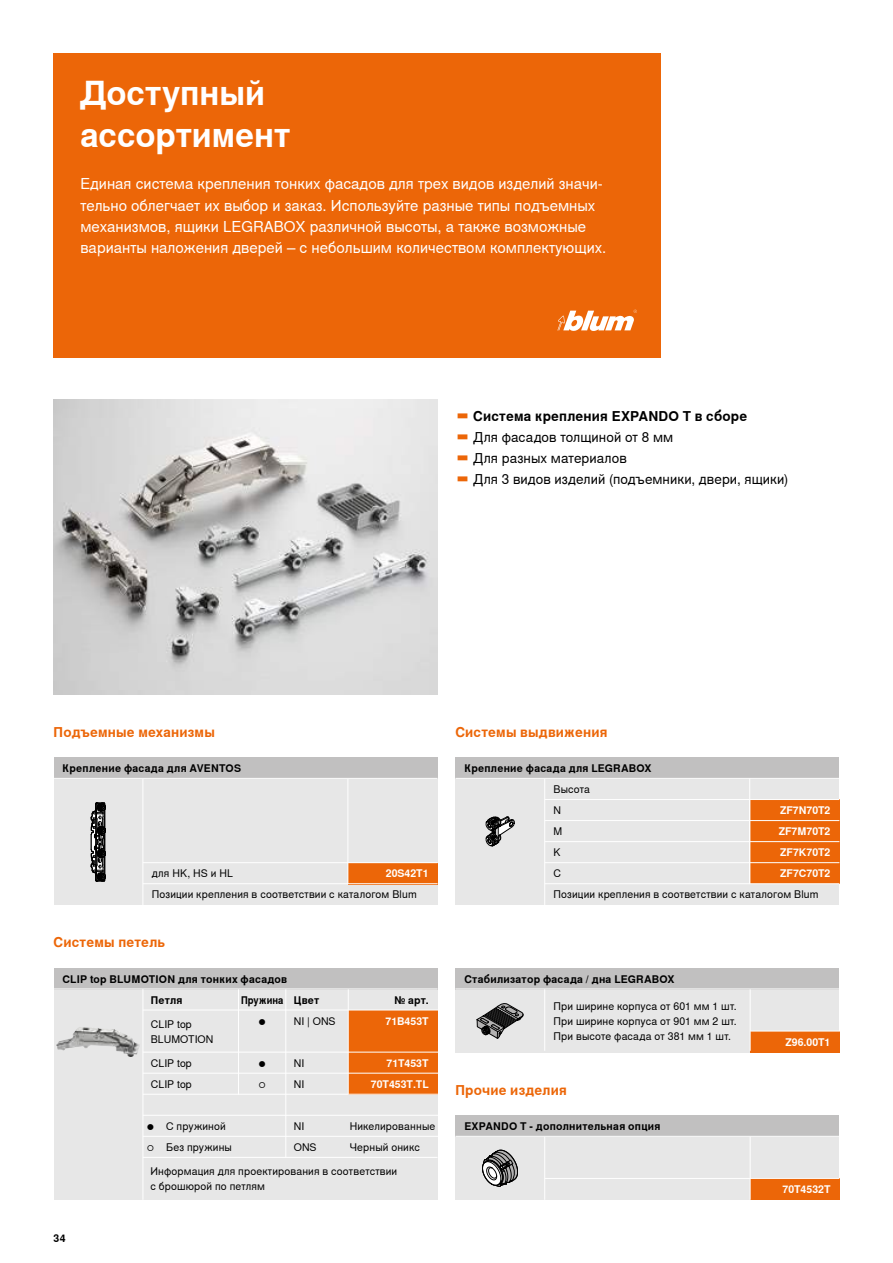
<style>
.page{position:relative;width:893px;height:1263px;background:#fff}
.page>*{position:absolute;margin:0;border:0;box-sizing:border-box;transform-origin:0 0}
.t1{font:700 33px/42px "Nimbus Sans Global";color:#fff}
.t2{font:15px/21px "Nimbus Sans Global";color:#fff}
.t3{font:13.5px/21px "Nimbus Sans Global";letter-spacing:.005em;color:#000}
.t4{font:700 13.5px "Nimbus Sans Global";letter-spacing:.015em;color:#ec6608}
.t5{font:10.5px/21px "Nimbus Sans Global";letter-spacing:.015em;color:#000}
.t6{font:700 10.5px "Nimbus Sans Global";letter-spacing:.025em;color:#000}
.t7{font:700 10.5px/21px "Nimbus Sans Global";color:#fff;text-align:right}
.t8{font:700 10.5px "Nimbus Sans Global";color:#000;scale:.9 1}
.s1{font-size:17.25px;color:#ec6608}
.s2{font-weight:700}
</style>
<div class="page">
<div style="left:54px;top:54px;width:607px;height:304px;background:#ec6608"></div>
<svg style="left:557px;top:310px;width:80px;height:21px"></svg>
<div style="left:455px;top:778px;width:384px;height:127px;background:#e7e7e7"></div>
<div style="left:54px;top:989px;width:384px;height:211px;background:#e7e7e7"></div>
<div style="left:455px;top:1137px;width:384px;height:63px;background:#e7e7e7"></div>
<div style="left:348px;top:1010px;width:90px;height:84px;background:#ec6608"></div>
<div style="left:750px;top:800px;width:89px;height:84px;background:#ec6608"></div>
<div style="left:455px;top:758px;width:384px;height:21px;background:#c1c0c0"></div>
<div style="left:750px;top:1179px;width:89px;height:21px;background:#ec6608"></div>
<div style="left:455px;top:989px;width:384px;height:63px;background:#e7e7e7"></div>
<div style="left:750px;top:1031px;width:89px;height:21px;background:#ec6608"></div>
<div style="left:455px;top:968px;width:384px;height:21px;background:#c1c0c0"></div>
<div style="left:54px;top:778px;width:384px;height:127px;background:#e7e7e7"></div>
<div style="left:348px;top:863px;width:90px;height:21px;background:#ec6608"></div>
<div style="left:54px;top:758px;width:384px;height:21px;background:#c1c0c0"></div>
<div style="left:455px;top:1116px;width:384px;height:21px;background:#c1c0c0"></div>
<svg style="left:91px;top:803px;width:15px;height:79px"></svg>
<img style="left:56px;top:1027px;width:84px;height:30px">
<svg style="left:486px;top:817px;width:29px;height:29px"></svg>
<svg style="left:477px;top:1003px;width:46px;height:36px"></svg>
<svg style="left:482px;top:1150px;width:36px;height:37px"></svg>
<img style="left:54px;top:400px;width:384px;height:295px">
<div style="left:54px;top:968px;width:384px;height:21px;background:#c1c0c0"></div>
<hr style="left:143px;top:1010px;width:297px;height:1px;background:#fff">
<hr style="left:143px;top:1052px;width:298px;height:1px;background:#fff">
<hr style="left:143px;top:1073px;width:298px;height:1px;background:#fff">
<hr style="left:285px;top:989px;width:1px;height:169px;background:#fff">
<hr style="left:238px;top:989px;width:1px;height:105px;background:#fff">
<hr style="left:143px;top:1094px;width:296px;height:1px;background:#fff">
<hr style="left:143px;top:1157px;width:295px;height:1px;background:#fff">
<hr style="left:143px;top:1115px;width:296px;height:1px;background:#fff">
<hr style="left:143px;top:1136px;width:296px;height:1px;background:#fff">
<hr style="left:54px;top:778px;width:384px;height:1px;background:#fff">
<hr style="left:143px;top:862px;width:295px;height:1px;background:#fff">
<hr style="left:143px;top:883px;width:295px;height:1px;background:#fff">
<hr style="left:347px;top:779px;width:1px;height:105px;background:#fff">
<hr style="left:142px;top:779px;width:1px;height:126px;background:#fff">
<hr style="left:455px;top:778px;width:384px;height:1px;background:#fff">
<hr style="left:545px;top:799px;width:294px;height:1px;background:#fff">
<hr style="left:545px;top:820px;width:294px;height:1px;background:#fff">
<hr style="left:545px;top:841px;width:294px;height:1px;background:#fff">
<hr style="left:545px;top:862px;width:294px;height:1px;background:#fff">
<hr style="left:545px;top:883px;width:294px;height:1px;background:#fff">
<hr style="left:455px;top:988px;width:384px;height:1px;background:#fff">
<hr style="left:54px;top:988px;width:384px;height:1px;background:#fff">
<hr style="left:544px;top:989px;width:1px;height:62px;background:#fff">
<hr style="left:544px;top:779px;width:1px;height:126px;background:#fff">
<hr style="left:749px;top:778px;width:1px;height:106px;background:#fff">
<hr style="left:750px;top:989px;width:1px;height:62px;background:#fff">
<hr style="left:750px;top:1031px;width:92px;height:1px;background:#fff">
<hr style="left:544px;top:1137px;width:1px;height:63px;background:#fff">
<hr style="left:545px;top:1178px;width:294px;height:1px;background:#fff">
<hr style="left:455px;top:1136px;width:389px;height:1px;background:#fff">
<hr style="left:750px;top:1137px;width:1px;height:63px;background:#fff">
<hr style="left:143px;top:989px;width:1px;height:211px;background:#fff">
<hr style="left:348px;top:989px;width:1px;height:105px;background:#fff">
<h1 class="t1" style="left:80px;top:73px;width:211px">Доступный ассортимент</h1>
<p class="t2" style="left:80px;top:174px;width:528px">Единая система крепления тонких фасадов для трех видов изделий значи&shy;тельно облегчает их выбор и заказ. Используйте разные типы подъемных механизмов, ящики LEGRABOX различной высоты, а также возможные варианты наложения дверей – с небольшим количеством комплектующих.</p>
<p class="t3" style="left:455px;top:406px;width:334px"><span class="s1">▬</span> <span class="s2">Система крепления EXPANDO T в сборе<br></span><span class="s1">▬</span> Для фасадов толщиной от 8 мм<br><span class="s1">▬</span> Для рaзных материалов<br><span class="s1">▬</span> Для 3 видов изделий (подъемники, двери, ящики)</p>
<p class="t4" style="left:54px;top:724px;width:163px">Подъемные механизмы</p>
<p class="t4" style="left:455px;top:724px;width:154px">Системы выдвижения</p>
<p class="t6" style="left:63px;top:762px;width:180px">Крепление фасада для AVENTOS</p>
<p class="t5" style="left:152px;top:863px;width:83px">для HK, HS и HL</p>
<p class="t7" style="left:386px;top:863px;width:44px">20S42T1</p>
<p class="t6" style="left:464px;top:762px;width:189px">Крепление фасада для LEGRABOX</p>
<p class="t5" style="left:554px;top:779px;width:38px">Высота</p>
<p class="t5" style="left:554px;top:800px;width:9px">N</p>
<p class="t7" style="left:780px;top:800px;width:52px">ZF7N70T2</p>
<p class="t5" style="left:554px;top:821px;width:10px">M<br>K<br>C</p>
<p class="t7" style="left:779px;top:821px;width:53px;text-align:justify">ZF7M70T2<br>ZF7K70T2<br>ZF7C70T2</p>
<p class="t5" style="left:152px;top:884px;width:266px">Позиции крепления в соответствии с каталогом Blum</p>
<p class="t5" style="left:554px;top:884px;width:266px">Позиции крепления в соответствии с каталогом Blum</p>
<p class="t4" style="left:54px;top:935px;width:113px">Системы петель</p>
<p class="t6" style="left:63px;top:973px;width:226px">CLIP top BLUMOTION для тонких фасадов</p>
<p class="t6" style="left:151px;top:994px;width:33px">Петля</p>
<p class="t5" style="left:151px;top:1017px;width:64px;line-height:15px">CLIP top<br>BLUMOTION</p>
<p class="t5" style="left:151px;top:1053px;width:42px">CLIP top<br>CLIP top</p>
<p class="t8" style="left:241px;top:994px;width:89px">Пружина Цвет</p>
<p class="t6" style="left:395px;top:994px;width:35px">№ арт.</p>
<p class="t5" style="left:258px;top:1010px;width:10px">●</p>
<p class="t5" style="left:258px;top:1053px;width:10px">● ○</p>
<p class="t5" style="left:294px;top:1010px;width:43px">NI | ONS</p>
<p class="t5" style="left:294px;top:1053px;width:12px">NI</p>
<p class="t5" style="left:294px;top:1074px;width:12px">NI</p>
<p class="t7" style="left:385px;top:1010px;width:45px">71B453T</p>
<p class="t7" style="left:371px;top:1053px;width:59px">71T453T<br>70T453T.TL</p>
<p class="t6" style="left:464px;top:973px;width:212px">Стабилизатор фасада / дна LEGRABOX</p>
<p class="t5" style="left:554px;top:998px;width:185px;line-height:15px;text-align:justify">При ширине корпуса от 601 мм 1 шт.<br>При ширине корпуса от 901 мм 2 шт.<br>При высоте фасада от 381 мм 1 шт.</p>
<p class="t4" style="left:455px;top:1082px;width:113px">Прочие изделия</p>
<p class="t5" style="left:166px;top:1116px;width:61px">С пружиной</p>
<p class="t5" style="left:146px;top:1116px;width:10px">● ○</p>
<p class="t5" style="left:294px;top:1116px;width:24px">NI<br>ONS</p>
<p class="t5" style="left:166px;top:1137px;width:67px">Без пружины</p>
<p class="t5" style="left:350px;top:1116px;width:87px">Никелированные</p>
<p class="t6" style="left:464px;top:1120px;width:198px">EXPANDO T - дополнительная опция</p>
<p class="t5" style="left:350px;top:1137px;width:71px">Черный оникс</p>
<p class="t6" style="left:54px;top:1232px;width:13px">34</p>
<p class="t5" style="left:151px;top:1164px;width:248px;line-height:15px">Информация для проектирования в соответствии с брошюрой по петлям</p>
<p class="t7" style="left:785px;top:1032px;width:46px">Z96.00T1</p>
<p class="t7" style="left:782px;top:1179px;width:49px">70T4532T</p>
</div>
